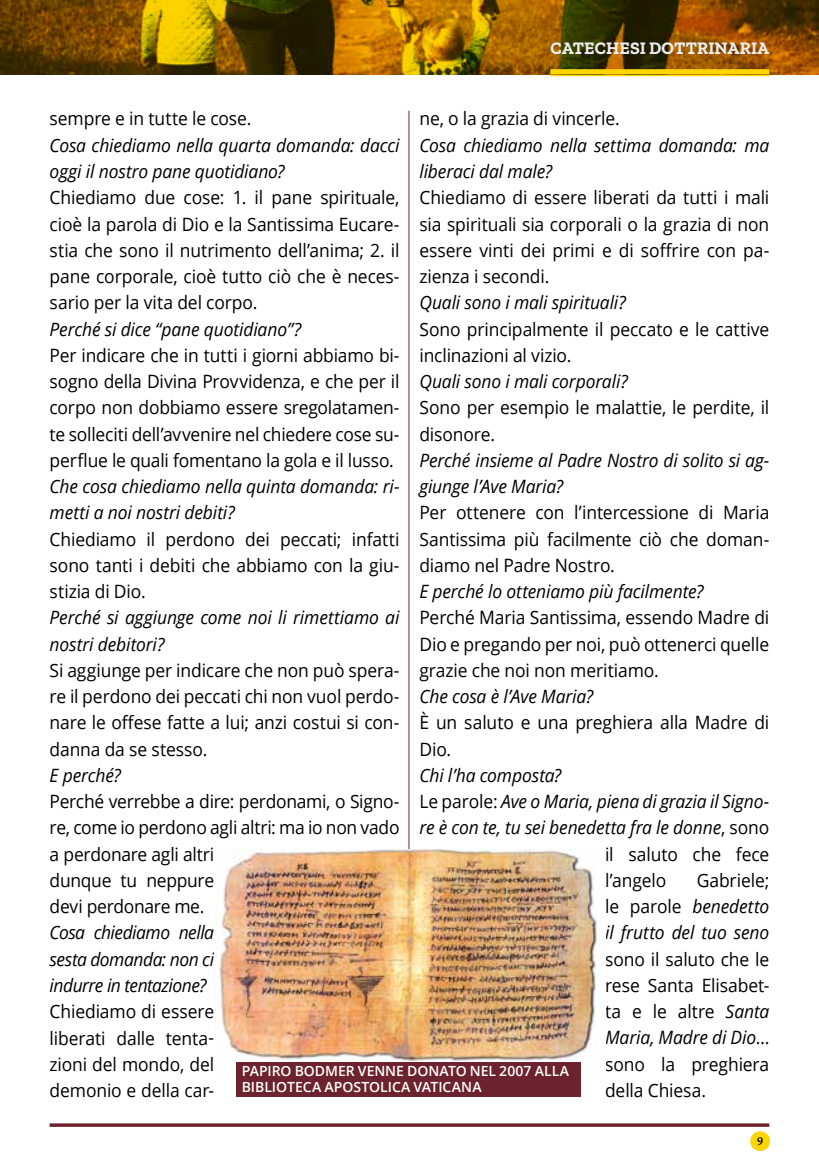
<style>
.page{position:relative;width:819px;height:1166px;background:#fff}
.page>*{position:absolute;margin:0;border:0;box-sizing:border-box;transform-origin:0 0}
.t1{font:18.38px/26.2px "Open Sans";letter-spacing:-.01em;color:#000;text-align:justify;scale:.95 1}
.t2{font:italic 18.38px/26.2px "Open Sans";letter-spacing:-.01em;color:#000;scale:.95 1}
.t3{font:700 17.5px "Zilla Slab";letter-spacing:.005em;color:#ededed}
.t4{font:600 14px/15.8px "Open Sans";letter-spacing:-.005em;color:#fff}
.t5{font:600 12.25px "Minion Pro";color:#000}
.s1{font-style:normal}
.s2{font-style:italic}
</style>
<div class="page">
<div style="left:750px;top:1131px;width:20px;height:20px;background:#ffd500;border-radius:50%"></div>
<hr style="left:408px;top:111px;width:1px;height:985px;background:#6d232f">
<svg style="left:50px;top:1123px;width:719px;height:4px;background:#7e3e48"></svg>
<svg style="left:550px;top:74px;width:219px;height:2px"></svg>
<img style="left:0;top:0;width:819px;height:74px">
<div style="left:550px;top:69px;width:219px;height:5px;background:#ffd500"></div>
<img style="left:214px;top:850px;width:383px;height:227px">
<div style="left:237px;top:1062px;width:344px;height:34px;background:#6d232f"></div>
<p class="t3" style="left:550px;top:40px;width:220px">CATECHESI DOTTRINARIA</p>
<p class="t1" style="left:50px;top:105px;width:214px">sempre e in tutte le cose.</p>
<p class="t2" style="left:50px;top:131px;width:370px">Cosa chiediamo nella quarta domanda: dacci oggi il nostro pane quotidiano?</p>
<p class="t1" style="left:50px;top:184px;width:370px">Chiediamo due cose: 1. il pane spirituale, cioè la parola di Dio e la Santissima Eucare&shy;stia che sono il nutrimento dell’anima; 2. il pane corporale, cioè tutto ciò che è neces&shy;sario per la vita del corpo.</p>
<p class="t2" style="left:50px;top:315px;width:266px">Perché si dice “pane quotidiano”?</p>
<p class="t1" style="left:50px;top:341px;width:370px">Per indicare che in tutti i giorni abbiamo bi&shy;sogno della Divina Provvidenza, e che per il corpo non dobbiamo essere sregolatamen&shy;te solleciti dell’avvenire nel chiedere cose su&shy;perflue le quali fomentano la gola e il lusso.</p>
<p class="t2" style="left:50px;top:473px;width:370px">Che cosa chiediamo nella quinta domanda: ri&shy;metti a noi nostri debiti?</p>
<p class="t1" style="left:50px;top:525px;width:370px">Chiediamo il perdono dei peccati; infatti sono tanti i debiti che abbiamo con la giu&shy;stizia di Dio.</p>
<p class="t2" style="left:50px;top:604px;width:370px">Perché si aggiunge come noi li rimettiamo ai nostri debitori?</p>
<p class="t1" style="left:50px;top:656px;width:370px">Si aggiunge per indicare che non può spera&shy;re il perdono dei peccati chi non vuol perdo&shy;nare le offese fatte a lui; anzi costui si con&shy;danna da se stesso.</p>
<p class="t2" style="left:50px;top:761px;width:77px">E perché?</p>
<p class="t1" style="left:50px;top:788px;width:370px;text-align:left">Perché verrebbe a dire: perdonami, o Signo&shy;re, come io perdono agli altri: ma io non vado a perdonare agli altri<br>dunque tu neppure<br>devi perdonare me.</p>
<p class="t2" style="left:50px;top:919px;width:175px;text-align:justify">Cosa chiediamo nella sesta domanda: non ci indurre in tentazione?</p>
<p class="t1" style="left:50px;top:998px;width:175px">Chiediamo di essere liberati dalle tenta&shy;zioni del mondo, del demonio e della car-</p>
<p class="t1" style="left:419px;top:105px;width:212px">ne, o la grazia di vincerle.</p>
<p class="t2" style="left:419px;top:131px;width:370px">Cosa chiediamo nella settima domanda: ma liberaci dal male?</p>
<p class="t1" style="left:419px;top:184px;width:370px">Chiediamo di essere liberati da tutti i mali sia spirituali sia corporali o la grazia di non essere vinti dei primi e di soffrire con pa&shy;zienza i secondi.</p>
<p class="t2" style="left:419px;top:289px;width:219px">Quali sono i mali spirituali?</p>
<p class="t1" style="left:419px;top:315px;width:370px">Sono principalmente il peccato e le cattive inclinazioni al vizio.</p>
<p class="t2" style="left:419px;top:368px;width:221px">Quali sono i mali corporali?</p>
<p class="t1" style="left:419px;top:394px;width:370px">Sono per esempio le malattie, le perdite, il disonore.</p>
<p class="t2" style="left:419px;top:446px;width:370px">Perché insieme al Padre Nostro di solito si ag&shy;giunge l’Ave Maria?</p>
<p class="t1" style="left:419px;top:499px;width:370px">Per ottenere con l’intercessione di Maria Santissima più facilmente ciò che doman&shy;diamo nel Padre Nostro.</p>
<p class="t2" style="left:419px;top:578px;width:300px">E perché lo otteniamo più facilmente?</p>
<p class="t1" style="left:419px;top:604px;width:370px">Perché Maria Santissima, essendo Madre di Dio e pregando per noi, può ottenerci quelle grazie che noi non meritiamo.</p>
<p class="t2" style="left:419px;top:683px;width:184px">Che cosa è l’Ave Maria?</p>
<p class="t1" style="left:419px;top:709px;width:370px">È un saluto e una preghiera alla Madre di<br>Dio.</p>
<p class="t2" style="left:419px;top:761px;width:151px">Chi l’ha composta?</p>
<p class="t2" style="left:419px;top:788px;width:370px"><span class="s1">Le parole:</span> Ave o Maria, piena di grazia il Signo-</p>
<p class="t2" style="left:419px;top:814px;width:370px">re è con te, tu sei benedetta fra le donne<span class="s1">, sono</span></p>
<p class="t1" style="left:605px;top:840px;width:174px">il saluto che fece</p>
<p class="t1" style="left:605px;top:866px;width:66px">l’angelo</p>
<p class="t2" style="left:605px;top:866px;width:174px;text-align:justify;text-indent:92px"><span class="s1">Gabriele; le parole</span> benedetto il frutto del tuo seno</p>
<p class="t1" style="left:605px;top:945px;width:174px">sono il saluto che le rese Santa Elisabet&shy;ta e le altre <span class="s2">Santa Maria, Madre di Dio</span>… sono la preghiera della Chiesa.</p>
<p class="t4" style="left:242px;top:1063px;width:329px">PAPIRO BODMER VENNE DONATO NEL 2007 ALLA<br>BIBLIOTECA APOSTOLICA VATICANA</p>
<p class="t5" style="left:757px;top:1133px;width:8px">9</p>
</div>
